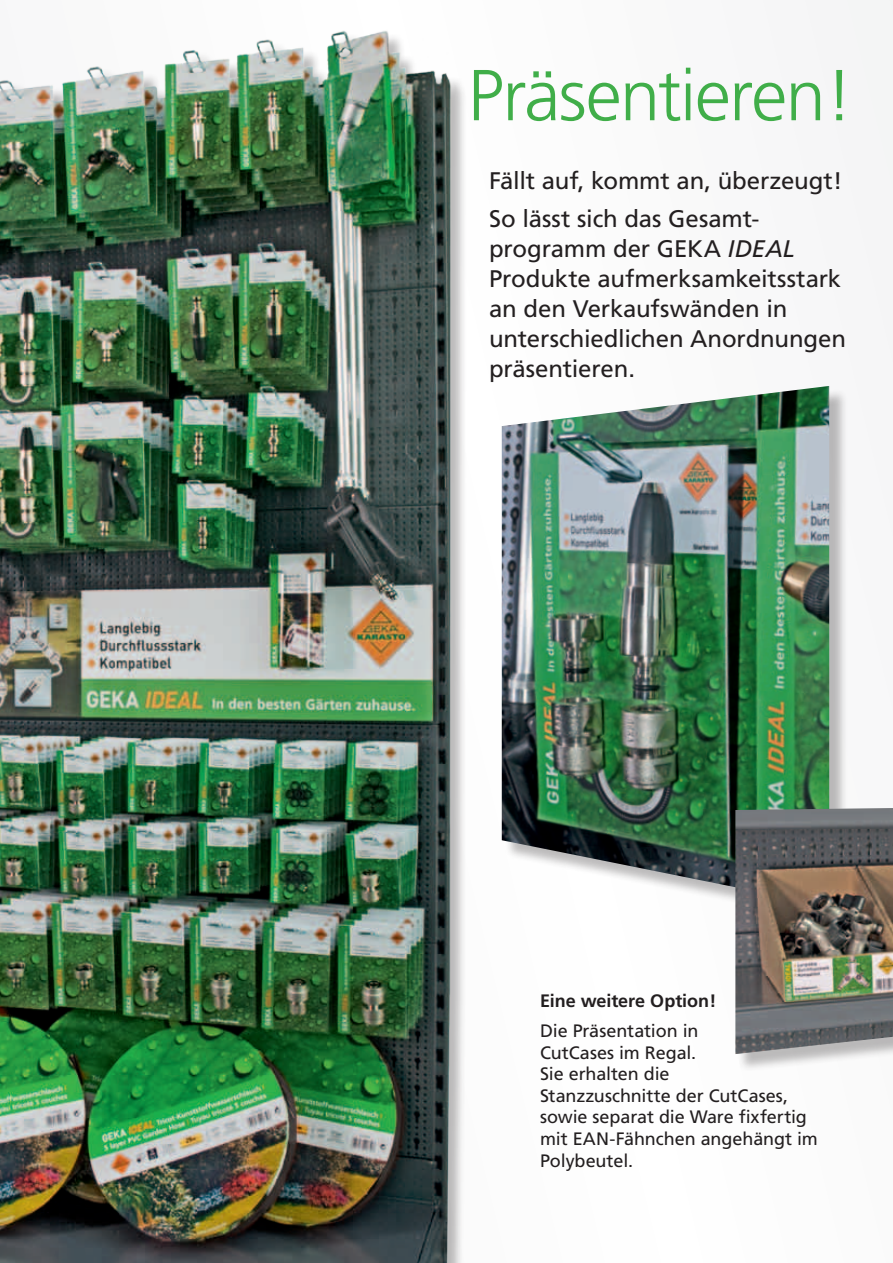
<style>
.page{position:relative;width:893px;height:1263px;background:#fff}
.page>*{position:absolute;margin:0;border:0;box-sizing:border-box;transform-origin:0 0}
.t1{font:300 72px "Frutiger";letter-spacing:-.02em;color:#40ae49}
.t2{font:24px/30px "Frutiger";letter-spacing:-.005em;color:#231f20}
.t3{font:18px/21.6px "Frutiger";letter-spacing:-.005em;color:#231f20}
.t4{font:700 18px "Frutiger";color:#231f20}
.s1{font-style:italic}
</style>
<div class="page">
<div style="left:504px;top:388px;width:344px;height:535px;background:#231f20;opacity:.3"></div>
<img style="left:502px;top:386px;width:327px;height:520px">
<div style="left:738px;top:807px;width:155px;height:265px;background:#231f20;opacity:.3"></div>
<img style="left:735px;top:808px;width:158px;height:246px">
<div style="left:0;top:25px;width:468px;height:1238px;background:#231f20;opacity:.3"></div>
<img style="left:0;top:25px;width:458px;height:1238px">
<h1 class="t1" style="left:468px;top:55px;width:387px">Präsentieren!</h1>
<p class="t2" style="left:489px;top:161px;width:355px;line-height:38.5px">Fällt auf, kommt an, überzeugt!<br>So lässt sich das Gesamt-</p>
<p class="t2" style="left:489px;top:234px;width:359px">programm der GEKA <span class="s1">IDEAL<br></span>Produkte aufmerksamkeitsstark an den Verkaufswänden in unterschiedlichen Anordnungen präsentieren.</p>
<p class="t4" style="left:540px;top:990px;width:178px">Eine weitere Option!</p>
<p class="t3" style="left:540px;top:1020px;width:279px">Die Präsentation in<br>CutCases im Regal.<br>Sie erhalten die<br>Stanzzuschnitte der CutCases, sowie separat die Ware fixfertig mit EAN-Fähnchen angehängt im<br>Polybeutel.</p>
</div>
